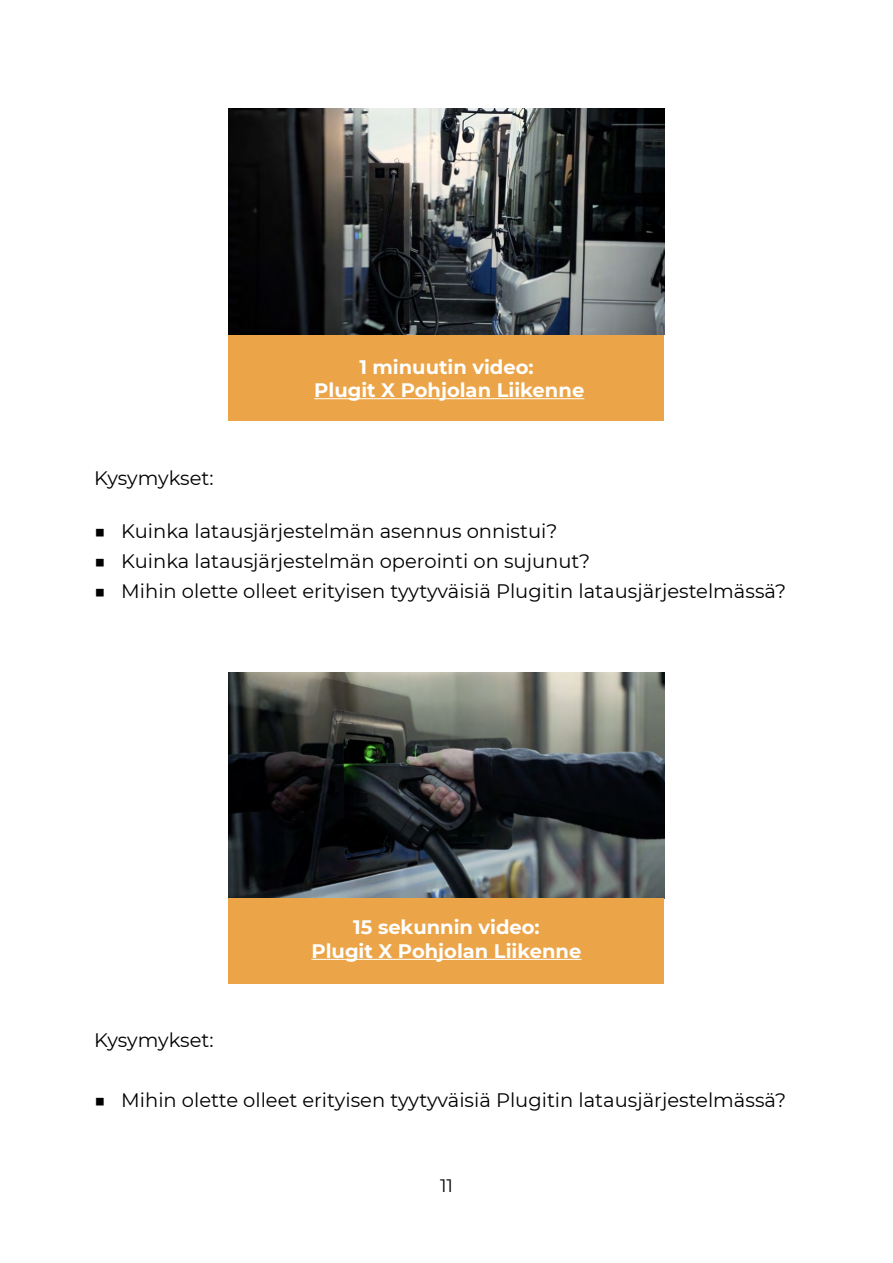
<style>
.page{position:relative;width:893px;height:1263px;background:#fff}
.page>*{position:absolute;margin:0;border:0;box-sizing:border-box;transform-origin:0 0}
.t1{font:19.5px "Montserrat";color:#000}
.t2{font:700 19.5px/23.4px "Montserrat";color:#fff;text-align:center}
.t3{font:18px "Montserrat";color:#000}
</style>
<div class="page">
<img style="left:229px;top:109px;width:435px;height:226px">
<img style="left:229px;top:672px;width:435px;height:226px">
<div style="left:229px;top:335px;width:435px;height:86px;background:#eba548"></div>
<div style="left:229px;top:898px;width:435px;height:86px;background:#eba548"></div>
<hr style="left:314px;top:398px;width:270px;height:1px;background:#fff">
<hr style="left:311px;top:959px;width:270px;height:1px;background:#fff">
<p class="t2" style="left:314px;top:354px;width:272px">1 minuutin video:<br>Plugit X Pohjolan Liikenne</p>
<p class="t1" style="left:94px;top:464px;width:121px">Kysymykset:</p>
<p class="t1" style="left:94px;top:518px;width:465px">■ Kuinka latausjärjestelmän asennus onnistui?</p>
<p class="t1" style="left:94px;top:548px;width:497px">■ Kuinka latausjärjestelmän operointi on sujunut?</p>
<p class="t1" style="left:94px;top:578px;width:693px">■ Mihin olette olleet erityisen tyytyväisiä Plugitin latausjärjestelmässä?</p>
<p class="t1" style="left:94px;top:1027px;width:121px">Kysymykset:</p>
<p class="t2" style="left:311px;top:915px;width:272px">15 sekunnin video:<br>Plugit X Pohjolan Liikenne</p>
<p class="t1" style="left:94px;top:1087px;width:693px">■ Mihin olette olleet erityisen tyytyväisiä Plugitin latausjärjestelmässä?</p>
<p class="t3" style="left:440px;top:1173px;width:14px">11</p>
</div>
